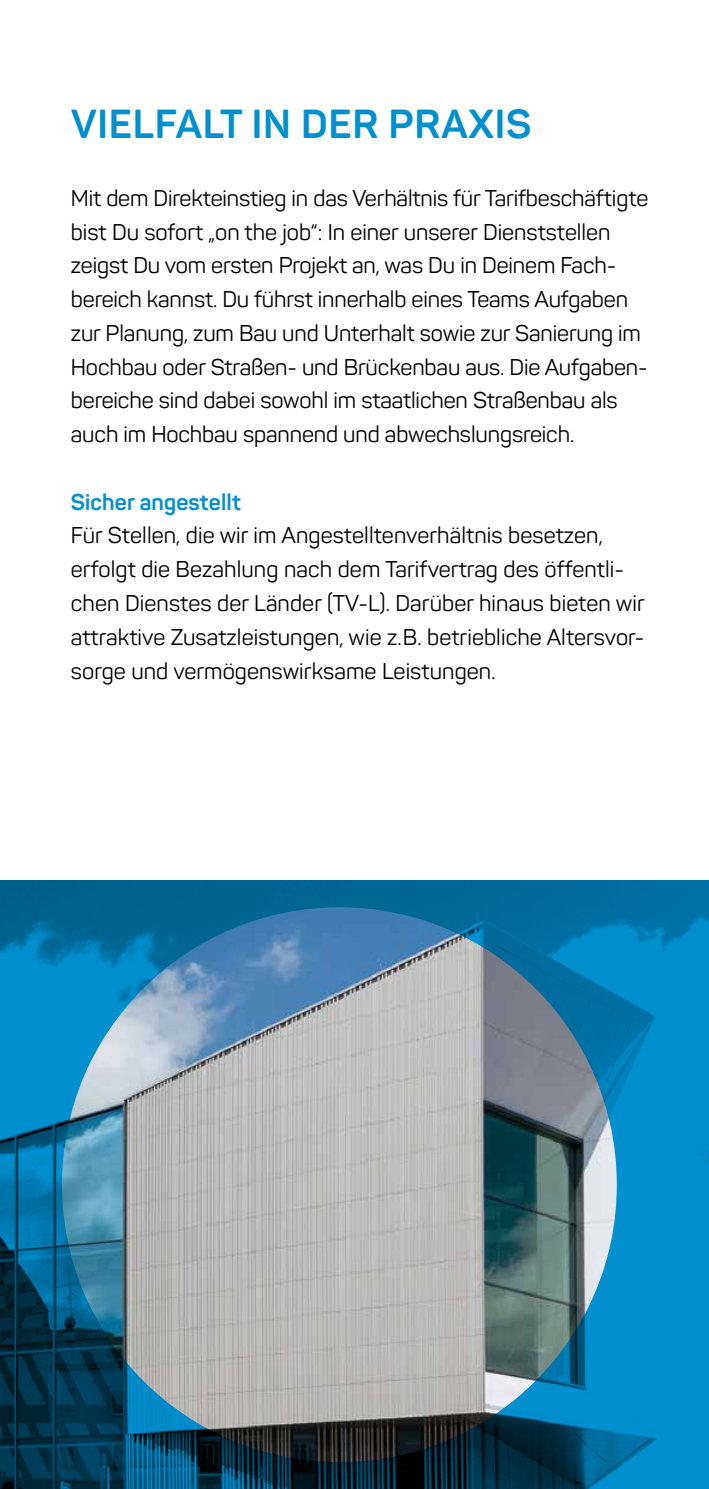
<style>
.page{position:relative;width:709px;height:1489px;background:#fff}
.page>*{position:absolute;margin:0;border:0;box-sizing:border-box;transform-origin:0 0}
.t1{font:700 40px "Panton";letter-spacing:.02em;color:#008fcf}
.t2{font:22.5px/33.8px "Panton";letter-spacing:-.005em;color:#000}
.t3{font:700 22.5px "Panton";letter-spacing:.005em;color:#008fcf}
</style>
<div class="page">
<svg style="left:0;top:880px;width:709px;height:608px;background:#006b9c"></svg>
<img style="left:62px;top:907px;width:555px;height:554px;border-radius:277px">
<h1 class="t1" style="left:71px;top:99px;width:462px">VIELFALT IN DER PRAXIS</h1>
<p class="t2" style="left:71px;top:181px;width:579px">Mit dem Direkteinstieg in das Verhältnis für Tarifbeschäftigte bist Du sofort „on the job“: In einer unserer Dienststellen zeigst Du vom ersten Projekt an, was Du in Deinem Fach&shy;bereich kannst. Du führst innerhalb eines Teams Aufgaben zur Planung, zum Bau und Unterhalt sowie zur Sanierung im Hochbau oder Straßen- und Brückenbau aus. Die Aufgaben&shy;bereiche sind dabei sowohl im staatlichen Straßenbau als auch im Hochbau spannend und abwechslungsreich.</p>
<p class="t3" style="left:71px;top:487px;width:171px">Sicher angestellt</p>
<p class="t2" style="left:71px;top:518px;width:575px">Für Stellen, die wir im Angestelltenverhältnis besetzen, erfolgt die Bezahlung nach dem Tarifvertrag des öffentli&shy;chen Dienstes der Länder (TV-L). Darüber hinaus bieten wir attraktive Zusatzleistungen, wie z.B. betriebliche Altersvor&shy;sorge und vermögenswirksame Leistungen.</p>
</div>
